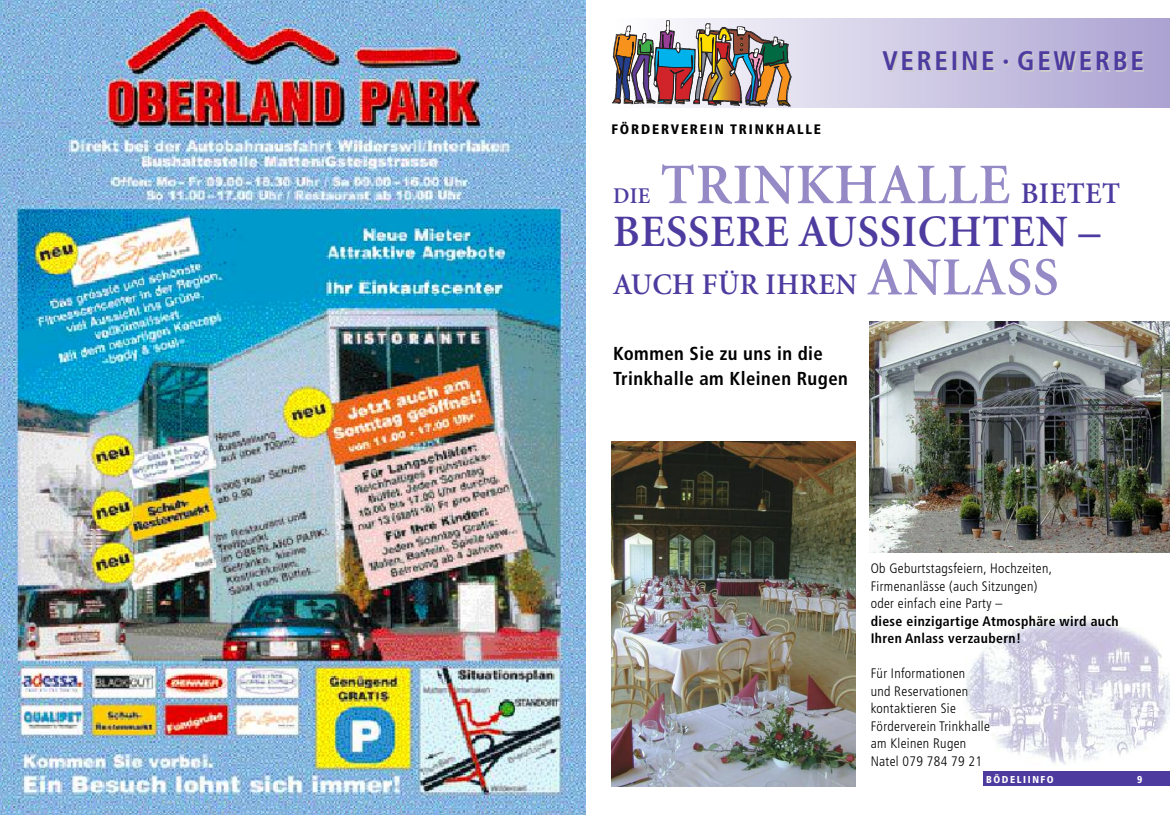
<style>
.page{position:relative;width:1170px;height:815px;background:#fff}
.page>*{position:absolute;margin:0;border:0;box-sizing:border-box;transform-origin:0 0}
.t1{font:600 57.5px "Minion";letter-spacing:.015em;color:#9589c6}
.t2{font:600 45px "Minion";letter-spacing:.015em;color:#4e3b9f}
.t3{font:600 30px "Minion";letter-spacing:.015em;color:#4e3b9f}
.t4{font:700 condensed 26.88px "Frutiger";letter-spacing:.105em;color:#4e3b9f}
.t5{font:600 22.5px "Minion";color:#4e3b9f}
.t6{font:700 condensed 18.75px/25px "Frutiger";letter-spacing:.025em;color:#000}
.t7{font:300 condensed 13.75px/17.5px "Frutiger";letter-spacing:.025em;color:#000}
.t8{font:700 condensed 13.75px/17.5px "Frutiger";letter-spacing:.025em;color:#000}
.t9{font:900 condensed 13.75px "Frutiger LT Std";letter-spacing:.13em;color:#000}
.t10{font:900 condensed 10px "Frutiger";letter-spacing:.155em;color:#fff}
.s1{font-size:12.5px;color:#ccc}
.s2{font-size:30px;color:#4e3b9f}
.s3{font-size:53.75px;color:#9589c6}
</style>
<div class="page">
<div style="left:983px;top:772px;width:186px;height:14px;background:#4e3b9f"></div>
<img style="left:965px;top:619px;width:204px;height:145px">
<img style="left:869px;top:321px;width:300px;height:231px">
<img style="left:611px;top:441px;width:244px;height:346px">
<svg style="left:675px;top:19px;width:494px;height:88px;background:#c7c1e0"></svg>
<img style="left:791px;top:21px;width:7px;height:85px">
<svg style="left:612px;top:20px;width:179px;height:88px"></svg>
<img style="left:0;top:0;width:585px;height:815px">
<p class="t9" style="left:611px;top:123px;width:211px">FÖRDERVEREIN TRINKHALLE</p>
<h3 class="t4" style="left:882px;top:50px;width:263px">VEREINE <span class="s1">•</span> GEWERBE</h3>
<h1 class="t1" style="left:660px;top:162px;width:461px">TRINKHALLE <span class="s2">BIETET</span></h1>
<h2 class="t2" style="left:613px;top:214px;width:489px">BESSERE AUSSICHTEN –</h2>
<h3 class="t3" style="left:613px;top:273px;width:447px">AUCH FÜR IHREN <span class="s3">ANLASS</span></h3>
<h3 class="t5" style="left:613px;top:187px;width:39px">DIE</h3>
<h3 class="t6" style="left:613px;top:342px;width:236px">Kommen Sie zu uns in die<br>Trinkhalle am Kleinen Rugen</h3>
<p class="t7" style="left:870px;top:561px;width:183px">Ob Geburtstagsfeiern, Hochzeiten,<br>Firmenanlässe (auch Sitzungen) oder einfach eine Party –</p>
<p class="t8" style="left:870px;top:613px;width:249px">diese einzigartige Atmosphäre wird auch<br>Ihren Anlass verzaubern!</p>
<p class="t7" style="left:870px;top:666px;width:121px">Für Informationen<br>und Reservationen kontaktieren Sie<br>Förderverein Trinkhalle am Kleinen Rugen<br>Natel 079 784 79 21</p>
<p class="t10" style="left:986px;top:775px;width:69px">BÖDELIINFO</p>
<p class="t10" style="left:1136px;top:775px;width:7px">9</p>
</div>
